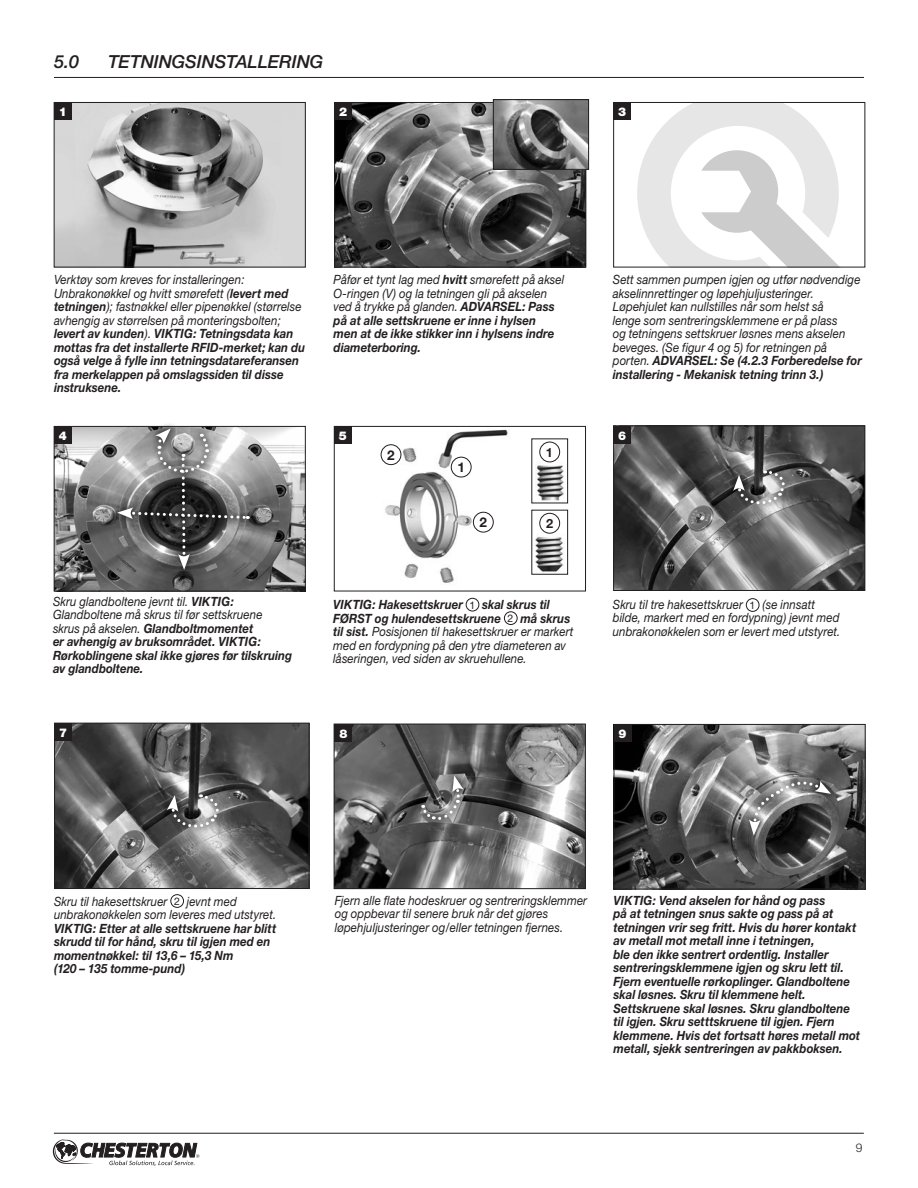
<style>
.page{position:relative;width:918px;height:1188px;background:#fff}
.page>*{position:absolute;margin:0;border:0;box-sizing:border-box;transform-origin:0 0}
.t1{font:italic 500 18px "Helvetica Neue";letter-spacing:-.005em;color:#231f20}
.t2{font:700 13.5px "Helvetica Neue CE";color:#231f20}
.t3{font:italic 700 12.75px/13.5px "Helvetica Neue CE";color:#231f20;scale:.9 1}
.t4{font:italic 12.75px/13.5px "Helvetica Neue CE";letter-spacing:.005em;color:#231f20;scale:.9 1}
.t5{font:700 12.75px "Helvetica Neue CE";color:#231f20}
.t6{font:900 12px "Helvetica Neue CE";color:#fff}
.t7{font:300 12px "Helvetica Neue CE";color:#231f20}
.s1{font-weight:400}
.s2{font-weight:700}
.s3{font-style:normal;font-size:10.5px}
</style>
<div class="page">
<svg style="left:53px;top:1139px;width:146px;height:27px"></svg>
<hr style="left:54px;top:1133px;width:810px;height:1px;background:#231f20">
<img style="left:56px;top:104px;width:248px;height:161px">
<div style="left:54px;top:102px;width:252px;height:165px;border:1px solid #231f20"></div>
<div style="left:54px;top:102px;width:18px;height:18px;background:#231f20"></div>
<img style="left:336px;top:104px;width:248px;height:161px">
<div style="left:334px;top:102px;width:252px;height:165px;border:1px solid #231f20"></div>
<div style="left:334px;top:102px;width:18px;height:18px;background:#231f20"></div>
<svg style="left:637px;top:104px;width:202px;height:161px"></svg>
<div style="left:613px;top:102px;width:252px;height:165px;border:1px solid #231f20"></div>
<div style="left:613px;top:102px;width:18px;height:18px;background:#231f20"></div>
<img style="left:495px;top:101px;width:92px;height:67px">
<div style="left:493px;top:99px;width:96px;height:71px;border:1px solid #231f20"></div>
<img style="left:380px;top:429px;width:189px;height:154px">
<div style="left:334px;top:426px;width:252px;height:165px;border:1px solid #231f20"></div>
<div style="left:334px;top:426px;width:18px;height:18px;background:#231f20"></div>
<img style="left:56px;top:428px;width:248px;height:161px">
<div style="left:54px;top:426px;width:252px;height:165px;border:1px solid #231f20"></div>
<div style="left:54px;top:426px;width:18px;height:18px;background:#231f20"></div>
<svg style="left:172px;top:570px;width:24px;height:6px"></svg>
<svg style="left:111px;top:501px;width:144px;height:25px"></svg>
<svg style="left:149px;top:424px;width:66px;height:4px"></svg>
<svg style="left:117px;top:428px;width:131px;height:142px;background:#7e7d7d"></svg>
<img style="left:533px;top:516px;width:33px;height:57px">
<div style="left:531px;top:510px;width:37px;height:65px;border:1px solid #231f20"></div>
<div style="left:540px;top:513px;width:20px;height:20px;background:#fff;border-radius:50%"></div>
<div style="left:539px;top:513px;width:21px;height:21px;border:1px solid #231f20;border-radius:50%"></div>
<img style="left:533px;top:445px;width:33px;height:56px">
<div style="left:531px;top:438px;width:37px;height:65px;border:1px solid #231f20"></div>
<div style="left:540px;top:442px;width:20px;height:20px;background:#fff;border-radius:50%"></div>
<div style="left:539px;top:442px;width:21px;height:20px;border:1px solid #231f20;border-radius:50%"></div>
<div style="left:451px;top:457px;width:20px;height:20px;background:#fff;border-radius:50%"></div>
<div style="left:451px;top:457px;width:21px;height:20px;border:1px solid #231f20;border-radius:50%"></div>
<div style="left:473px;top:512px;width:20px;height:20px;background:#fff;border-radius:50%"></div>
<div style="left:473px;top:512px;width:21px;height:20px;border:1px solid #231f20;border-radius:50%"></div>
<div style="left:381px;top:445px;width:20px;height:20px;background:#fff;border-radius:50%"></div>
<div style="left:381px;top:444px;width:20px;height:21px;border:1px solid #231f20;border-radius:50%"></div>
<img style="left:615px;top:428px;width:248px;height:161px">
<div style="left:613px;top:426px;width:252px;height:165px;border:1px solid #231f20"></div>
<svg style="left:727px;top:464px;width:64px;height:47px"></svg>
<svg style="left:733px;top:469px;width:54px;height:37px;background:#7b7b7b"></svg>
<div style="left:613px;top:426px;width:18px;height:18px;background:#231f20"></div>
<img style="left:56px;top:725px;width:251px;height:162px">
<div style="left:54px;top:723px;width:255px;height:166px;border:1px solid #231f20"></div>
<div style="left:54px;top:723px;width:18px;height:18px;background:#231f20"></div>
<img style="left:336px;top:726px;width:248px;height:161px">
<div style="left:334px;top:724px;width:252px;height:165px;border:1px solid #231f20"></div>
<div style="left:334px;top:724px;width:18px;height:18px;background:#231f20"></div>
<img style="left:616px;top:726px;width:248px;height:161px">
<div style="left:614px;top:724px;width:252px;height:165px;border:1px solid #231f20"></div>
<div style="left:614px;top:724px;width:18px;height:18px;background:#231f20"></div>
<svg style="left:415px;top:769px;width:55px;height:57px"></svg>
<svg style="left:421px;top:776px;width:43px;height:46px;background:#7c7c7c"></svg>
<svg style="left:160px;top:788px;width:66px;height:46px"></svg>
<svg style="left:167px;top:793px;width:54px;height:37px;background:#7d7c7c"></svg>
<svg style="left:742px;top:775px;width:95px;height:67px;background:#6b6a6a"></svg>
<svg style="left:749px;top:780px;width:82px;height:56px;background:#6c6c6c"></svg>
<hr style="left:54px;top:77px;width:810px;height:1px;background:#231f20">
<div style="left:746px;top:598px;width:13px;height:14px;border:1px solid #231f20;border-radius:50%"></div>
<div style="left:466px;top:598px;width:13px;height:13px;border:1px solid #231f20;border-radius:50%"></div>
<div style="left:504px;top:611px;width:14px;height:14px;border:1px solid #231f20;border-radius:50%"></div>
<div style="left:170px;top:894px;width:14px;height:14px;border:1px solid #231f20;border-radius:50%"></div>
<h1 class="t1" style="left:54px;top:51px;width:27px">5.0</h1>
<h1 class="t1" style="left:108px;top:51px;width:217px">TETNINGSINSTALLERING</h1>
<p class="t6" style="left:59px;top:104px;width:10px">1</p>
<p class="t6" style="left:339px;top:104px;width:10px">2</p>
<p class="t6" style="left:618px;top:104px;width:10px">3</p>
<p class="t3" style="left:334px;top:273px;width:258px"><span class="s1">Påfør et tynt lag med</span> hvitt <span class="s1">smørefett på aksel O-ringen (V) og la tetningen gli på akselen ved å trykke på glanden.</span> ADVARSEL: Pass på at alle settskruene er inne i hylsen<br>men at de ikke stikker inn i hylsens indre diameterboring.</p>
<p class="t3" style="left:54px;top:273px;width:281px"><span class="s1">Verktøy som kreves for installeringen:<br>Unbrakonøkkel og hvitt smørefett (</span>levert med tetningen<span class="s1">); fastnøkkel eller pipenøkkel (størrelse avhengig av størrelsen på monteringsbolten; </span>levert av kunden<span class="s1">).</span> VIKTIG: Tetningsdata kan mottas fra det installerte RFID-merket; kan du også velge å fylle inn tetningsdatareferansen fra merkelappen på omslagssiden til disse instruksene.</p>
<p class="t4" style="left:613px;top:273px;width:278px">Sett sammen pumpen igjen og utfør nødvendige akselinnrettinger og løpehjuljusteringer.<br>Løpehjulet kan nullstilles når som helst så<br>lenge som sentreringsklemmene er på plass<br>og tetningens settskruer løsnes mens akselen beveges. (Se figur 4 og 5) for retningen på porten. <span class="s2">ADVARSEL: Se (4.2.3 Forberedelse for installering - Mekanisk tetning trinn 3.)</span></p>
<p class="t6" style="left:59px;top:428px;width:10px">4</p>
<p class="t6" style="left:339px;top:428px;width:10px">5</p>
<p class="t2" style="left:387px;top:447px;width:9px">2</p>
<p class="t2" style="left:457px;top:459px;width:9px">1</p>
<p class="t2" style="left:480px;top:514px;width:9px">2</p>
<p class="t5" style="left:546px;top:444px;width:9px">1</p>
<p class="t5" style="left:546px;top:516px;width:9px">2</p>
<p class="t3" style="left:53px;top:595px;width:267px"><span class="s1">Skru glandboltene jevnt til.</span> VIKTIG:<br><span class="s1">Glandboltene må skrus til før settskruene skrus på akselen.</span> Glandboltmomentet<br>er avhengig av bruksområdet. VIKTIG:<br>Rørkoblingene skal ikke gjøres før tilskruing av glandboltene.</p>
<p class="t4" style="left:333px;top:598px;width:268px"><span class="s2">VIKTIG: Hakesettskruer</span> <span class="s3">1</span> <span class="s2">skal skrus til FØRST og hulendesettskruene</span> <span class="s3">2</span> <span class="s2">må skrus til sist.</span> Posisjonen til hakesettskruer er markert med en fordypning på den ytre diameteren av låseringen, ved siden av skruehullene.</p>
<p class="t6" style="left:618px;top:428px;width:10px">6</p>
<p class="t4" style="left:613px;top:598px;width:254px">Skru til tre hakesettskruer <span class="s3">1</span> (se innsatt bilde, markert med en fordypning) jevnt med unbrakonøkkelen som er levert med utstyret.</p>
<p class="t6" style="left:59px;top:725px;width:10px">7</p>
<p class="t6" style="left:339px;top:726px;width:10px">8</p>
<p class="t6" style="left:619px;top:726px;width:10px">9</p>
<p class="t4" style="left:54px;top:894px;width:248px">Skru til hakesettskruer <span class="s3">2</span> jevnt med unbrakonøkkelen som leveres med utstyret.</p>
<p class="t3" style="left:54px;top:921px;width:248px">VIKTIG: Etter at alle settskruene har blitt skrudd til for hånd, skru til igjen med en momentnøkkel: til 13,6 – 15,3 Nm<br>(120 – 135 tomme-pund)</p>
<p class="t4" style="left:335px;top:894px;width:282px">Fjern alle flate hodeskruer og sentreringsklemmer og oppbevar til senere bruk når det gjøres løpehjuljusteringer og/eller tetningen fjernes.</p>
<p class="t3" style="left:614px;top:894px;width:275px">VIKTIG: Vend akselen for hånd og pass<br>på at tetningen snus sakte og pass på at tetningen vrir seg fritt. Hvis du hører kontakt av metall mot metall inne i tetningen,<br>ble den ikke sentrert ordentlig. Installer sentreringsklemmene igjen og skru lett til.<br>Fjern eventuelle rørkoplinger. Glandboltene skal løsnes. Skru til klemmene helt.<br>Settskruene skal løsnes. Skru glandboltene til igjen. Skru setttskruene til igjen. Fjern klemmene. Hvis det fortsatt høres metall mot metall, sjekk sentreringen av pakkboksen.</p>
<p class="t7" style="left:856px;top:1140px;width:8px">9</p>
</div>
